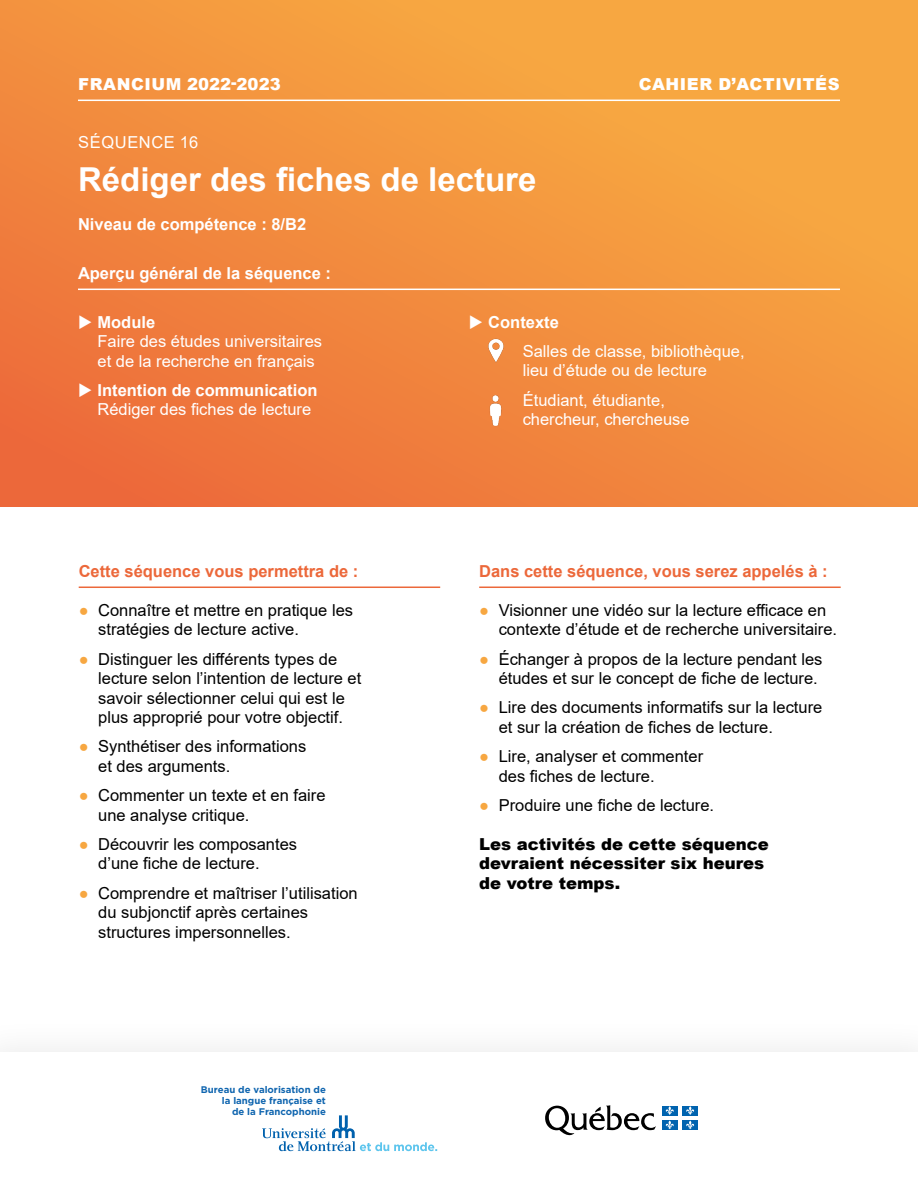
<style>
.page{position:relative;width:918px;height:1188px;background:#fff}
.page>*{position:absolute;margin:0;border:0;box-sizing:border-box;transform-origin:0 0}
.t1{font:700 33px "Arial";color:#fff}
.t2{font:16.5px/19.5px "Arial";color:#000}
.t3{font:16.5px/19.5px "Arial";color:#fff}
.t4{font:900 16.5px/19.5px "Arial";color:#000}
.t5{font:700 16.5px "Arial";color:#ec683a}
.t6{font:700 16.5px "Arial";color:#fff}
.t7{font:900 16.5px "Arial";letter-spacing:.035em;color:#fff}
.t8{font:16.5px "Arial";letter-spacing:.035em;color:#fff}
.t9{font:700 9.6px/11.1px "Gotham";color:#0f65af;text-align:right}
.s1{font-weight:700}
.s2{color:#f7a741}
</style>
<div class="page">
<svg style="left:545px;top:1105px;width:111px;height:30px"></svg>
<div style="left:662px;top:1106px;width:16px;height:9px;background:#0063af"></div>
<div style="left:682px;top:1106px;width:16px;height:9px;background:#0063af"></div>
<div style="left:662px;top:1120px;width:16px;height:10px;background:#0063af"></div>
<svg style="left:666px;top:1106px;width:8px;height:23px"></svg>
<div style="left:682px;top:1120px;width:16px;height:10px;background:#0063af"></div>
<svg style="left:686px;top:1106px;width:8px;height:23px"></svg>
<svg style="left:262px;top:1115px;width:175px;height:36px"></svg>
<svg style="left:0;top:0;width:918px;height:506px;background:#f28f3e"></svg>
<hr style="left:78px;top:100px;width:762px;height:1px;background:#fff">
<hr style="left:78px;top:289px;width:762px;height:1px;background:#fff">
<img style="left:488px;top:338px;width:16px;height:24px">
<img style="left:488px;top:394px;width:14px;height:32px">
<hr style="left:79px;top:587px;width:361px;height:1px;background:#ec683a">
<hr style="left:479px;top:587px;width:362px;height:1px;background:#ec683a">
<p class="t7" style="left:78px;top:72px;width:204px">FRANCIUM 2022-2023</p>
<p class="t7" style="left:639px;top:72px;width:202px">CAHIER D’ACTIVITÉS</p>
<p class="t8" style="left:78px;top:131px;width:121px">SÉQUENCE 16</p>
<h1 class="t1" style="left:78px;top:156px;width:460px">Rédiger des fiches de lecture</h1>
<p class="t6" style="left:78px;top:213px;width:230px">Niveau de compétence : 8/B2</p>
<p class="t6" style="left:78px;top:261px;width:255px">Aperçu général de la séquence :</p>
<p class="t3" style="left:98px;top:312px;width:226px;text-indent:-20px">◆ <span class="s1">Module<br></span>Faire des études universitaires et de la recherche en français</p>
<p class="t3" style="left:98px;top:380px;width:222px;text-indent:-20px">◆ <span class="s1">Intention de communication<br></span>Rédiger des fiches de lecture</p>
<p class="t3" style="left:523px;top:307px;width:223px;line-height:29.2px;text-indent:-54px">◆ <span class="s1">Contexte<br></span>Salles de classe, bibliothèque,</p>
<p class="t3" style="left:523px;top:356px;width:186px;line-height:29.2px">lieu d’étude ou de lecture<br>Étudiant, étudiante,</p>
<p class="t3" style="left:523px;top:409px;width:168px">chercheur, chercheuse</p>
<p class="t5" style="left:79px;top:559px;width:281px">Cette séquence vous permettra de :</p>
<p class="t2" style="left:98px;top:600px;width:256px;text-indent:-20px"><span class="s2">●</span> Connaître et mettre en pratique les stratégies de lecture active.</p>
<p class="t2" style="left:98px;top:649px;width:265px;text-indent:-20px"><span class="s2">●</span> Distinguer les différents types de lecture selon l’intention de lecture et savoir sélectionner celui qui est le plus approprié pour votre objectif.</p>
<p class="t2" style="left:98px;top:737px;width:210px;text-indent:-20px"><span class="s2">●</span> Synthétiser des informations et des arguments.</p>
<p class="t2" style="left:98px;top:785px;width:229px;text-indent:-20px"><span class="s2">●</span> Commenter un texte et en faire une analyse critique.</p>
<p class="t2" style="left:98px;top:834px;width:200px;text-indent:-20px"><span class="s2">●</span> Découvrir les composantes d’une fiche de lecture.</p>
<p class="t2" style="left:98px;top:883px;width:261px;text-indent:-20px"><span class="s2">●</span> Comprendre et maîtriser l’utilisation du subjonctif après certaines structures impersonnelles.</p>
<p class="t9" style="left:201px;top:1084px;width:126px">Bureau de valorisation de la langue française et<br>de la Francophonie</p>
<p class="t5" style="left:479px;top:559px;width:350px">Dans cette séquence, vous serez appelés à :</p>
<p class="t2" style="left:499px;top:600px;width:340px;text-indent:-20px"><span class="s2">●</span> Visionner une vidéo sur la lecture efficace en contexte d’étude et de recherche universitaire.</p>
<p class="t2" style="left:479px;top:649px;width:345px;text-align:right"><span class="s2">●</span> Échanger à propos de la lecture pendant les études et sur le concept de fiche de lecture.</p>
<p class="t2" style="left:499px;top:698px;width:325px;text-indent:-20px"><span class="s2">●</span> Lire des documents informatifs sur la lecture et sur la création de fiches de lecture.</p>
<p class="t2" style="left:499px;top:746px;width:206px;text-indent:-20px"><span class="s2">●</span> Lire, analyser et commenter des fiches de lecture.</p>
<p class="t2" style="left:479px;top:795px;width:237px"><span class="s2">●</span> Produire une fiche de lecture.</p>
<p class="t4" style="left:479px;top:834px;width:291px">Les activités de cette séquence devraient nécessiter six heures de votre temps.</p>
</div>
